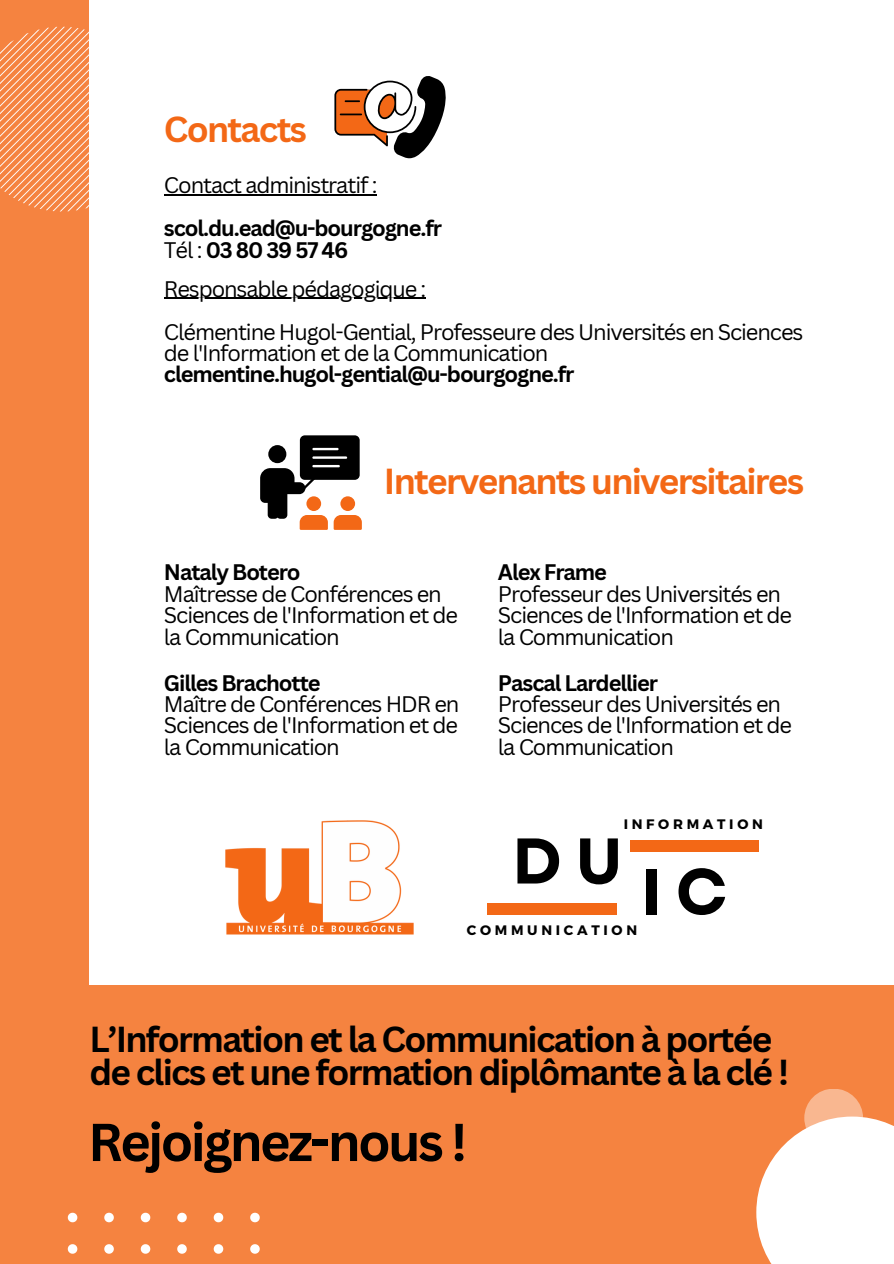
<style>
.page{position:relative;width:894px;height:1264px;background:#fff}
.page>*{position:absolute;margin:0;border:0;box-sizing:border-box;transform-origin:0 0}
.t1{font:700 64.35px "Garet";color:#000}
.t2{font:700 52.05px "Canva Sans";letter-spacing:-.05em;color:#000}
.t3{font:700 35.25px/33.2px "Canva Sans";letter-spacing:-.05em;color:#000}
.t4{font:700 35.25px "Canva Sans";letter-spacing:-.05em;color:#f36816}
.t5{font:21.9px/21.3px "Canva Sans";letter-spacing:-.05em;color:#000}
.t6{font:700 21.9px "Canva Sans";letter-spacing:-.05em;color:#000}
.t7{font:700 13.65px "Montserrat";letter-spacing:.27em;color:#000}
.s1{font-weight:400}
</style>
<div class="page">
<div style="left:0;top:0;width:893px;height:1263px;background:#f58340"></div>
<div style="left:89px;top:0;width:804px;height:984px;background:#fff"></div>
<div style="left:487px;top:903px;width:129px;height:11px;background:#f36816"></div>
<div style="left:630px;top:840px;width:128px;height:11px;background:#f36816"></div>
<img style="left:226px;top:820px;width:188px;height:114px">
<svg style="left:334px;top:76px;width:112px;height:82px"></svg>
<hr style="left:340px;top:113px;width:22px;height:2px;background:#000">
<svg style="left:0;top:27px;width:89px;height:184px"></svg>
<svg style="left:250px;top:1244px;width:10px;height:9px"></svg>
<svg style="left:214px;top:1244px;width:9px;height:9px"></svg>
<svg style="left:177px;top:1244px;width:10px;height:9px"></svg>
<svg style="left:141px;top:1244px;width:9px;height:9px"></svg>
<svg style="left:104px;top:1244px;width:10px;height:9px"></svg>
<svg style="left:68px;top:1244px;width:9px;height:9px"></svg>
<svg style="left:250px;top:1212px;width:10px;height:10px"></svg>
<svg style="left:214px;top:1212px;width:9px;height:10px"></svg>
<svg style="left:177px;top:1212px;width:10px;height:10px"></svg>
<svg style="left:141px;top:1212px;width:9px;height:10px"></svg>
<svg style="left:104px;top:1212px;width:10px;height:10px"></svg>
<svg style="left:68px;top:1212px;width:9px;height:10px"></svg>
<div style="left:756px;top:1116px;width:137px;height:147px;background:#fff"></div>
<svg style="left:804px;top:1088px;width:58px;height:59px;fill:#f9b790"></svg>
<svg style="left:260px;top:435px;width:101px;height:95px"></svg>
<hr style="left:164px;top:194px;width:212px;height:2px;background:#000">
<hr style="left:164px;top:298px;width:261px;height:1px;background:#000">
<h4 class="t4" style="left:164px;top:105px;width:145px">Contacts</h4>
<p class="t5" style="left:164px;top:174px;width:215px">Contact administratif :</p>
<p class="t6" style="left:164px;top:213px;width:279px">scol.du.ead@u-bourgogne.fr</p>
<h3 class="t6" style="left:164px;top:234px;width:186px"><span class="s1">Tél :</span> 03 80 39 57 46</h3>
<h4 class="t5" style="left:164px;top:277px;width:264px">Responsable pédagogique :</h4>
<p class="t5" style="left:164px;top:320px;width:640px">Clémentine Hugol-Gential, Professeure des Universités en Sciences de l'Information et de la Communication</p>
<h4 class="t6" style="left:164px;top:359px;width:412px">clementine.hugol-gential@u-bourgogne.fr</h4>
<p class="t4" style="left:384px;top:457px;width:421px">Intervenants universitaires</p>
<h4 class="t6" style="left:164px;top:557px;width:138px">Nataly Botero</h4>
<p class="t5" style="left:164px;top:582px;width:295px">Maîtresse de Conférences en<br>Sciences de l'Information et de la Communication</p>
<h4 class="t6" style="left:164px;top:667px;width:158px">Gilles Brachotte</h4>
<p class="t5" style="left:164px;top:693px;width:297px;text-align:justify">Maître de Conférences HDR en Sciences de l'Information et de la Communication</p>
<p class="t6" style="left:498px;top:557px;width:111px">Alex Frame</p>
<p class="t5" style="left:498px;top:582px;width:295px">Professeur des Universités en<br>Sciences de l'Information et de la Communication</p>
<h1 class="t6" style="left:498px;top:667px;width:161px">Pascal Lardellier</h1>
<h1 class="t5" style="left:498px;top:693px;width:295px">Professeur des Universités en<br>Sciences de l'Information et de la Communication</h1>
<h4 class="t7" style="left:623px;top:815px;width:141px">INFORMATION</h4>
<p class="t1" style="left:512px;top:814px;width:112px">DU</p>
<p class="t7" style="left:466px;top:921px;width:172px">COMMUNICATION</p>
<h3 class="t1" style="left:641px;top:845px;width:88px">IC</h3>
<p class="t3" style="left:89px;top:1021px;width:701px">L’Information et la Communication à portée de clics et une formation diplômante à la clé !</p>
<h4 class="t2" style="left:88px;top:1105px;width:380px">Rejoignez-nous !</h4>
</div>
